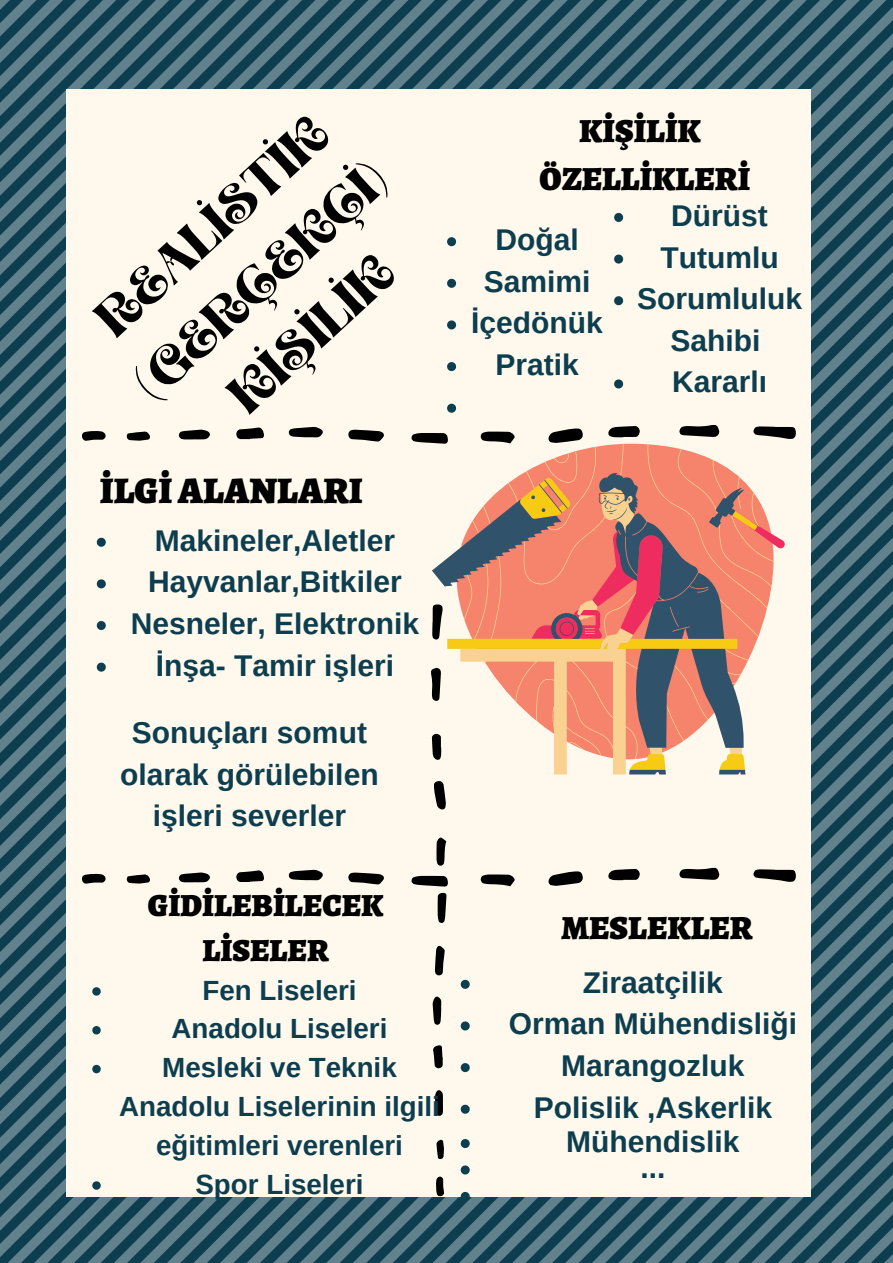
<style>
.page{position:relative;width:893px;height:1263px;background:#fff}
.page>*{position:absolute;margin:0;border:0;box-sizing:border-box;transform-origin:0 0}
.t1{font:600 52.5px/73.1px "Aprila";color:#000}
.t2{font:900 37.5px "Alegreya";color:#000}
.t3{font:900 33.75px/47.2px "Alegreya";color:#000;text-align:center}
.t4{font:900 32.25px/45px "Alegreya";color:#000;text-align:center}
.t5{font:700 30px/41.6px "Arimo";color:#0d3e4f;text-align:center}
.t6{font:700 27.75px/38.8px "Arimo";color:#0d3e4f;text-align:center}
</style>
<div class="page">
<img style="left:0;top:0;width:893px;height:1263px">
<div style="left:67px;top:89px;width:744px;height:1107px;background:#fff9ed"></div>
<svg style="left:753px;top:426px;width:43px;height:13px"></svg>
<svg style="left:548px;top:428px;width:35px;height:15px"></svg>
<svg style="left:679px;top:425px;width:41px;height:12px"></svg>
<svg style="left:411px;top:433px;width:37px;height:11px"></svg>
<svg style="left:348px;top:430px;width:36px;height:12px"></svg>
<svg style="left:480px;top:431px;width:35px;height:12px"></svg>
<svg style="left:608px;top:426px;width:32px;height:11px"></svg>
<svg style="left:289px;top:427px;width:34px;height:10px"></svg>
<svg style="left:236px;top:427px;width:28px;height:12px"></svg>
<svg style="left:179px;top:429px;width:31px;height:10px"></svg>
<svg style="left:82px;top:431px;width:24px;height:10px"></svg>
<svg style="left:127px;top:431px;width:23px;height:10px"></svg>
<svg style="left:753px;top:869px;width:43px;height:13px"></svg>
<svg style="left:548px;top:871px;width:35px;height:15px"></svg>
<svg style="left:679px;top:868px;width:41px;height:12px"></svg>
<svg style="left:411px;top:876px;width:37px;height:11px"></svg>
<svg style="left:348px;top:872px;width:36px;height:12px"></svg>
<svg style="left:480px;top:874px;width:35px;height:12px"></svg>
<svg style="left:608px;top:869px;width:32px;height:11px"></svg>
<svg style="left:289px;top:869px;width:34px;height:11px"></svg>
<svg style="left:236px;top:870px;width:28px;height:12px"></svg>
<svg style="left:179px;top:872px;width:31px;height:10px"></svg>
<svg style="left:82px;top:873px;width:24px;height:11px"></svg>
<svg style="left:127px;top:874px;width:23px;height:9px"></svg>
<svg style="left:434px;top:781px;width:12px;height:29px"></svg>
<svg style="left:431px;top:669px;width:1px;height:26px"></svg>
<svg style="left:437px;top:893px;width:9px;height:30px"></svg>
<svg style="left:435px;top:945px;width:10px;height:30px"></svg>
<svg style="left:436px;top:837px;width:10px;height:29px"></svg>
<svg style="left:432px;top:996px;width:9px;height:29px"></svg>
<svg style="left:433px;top:1045px;width:10px;height:23px"></svg>
<svg style="left:435px;top:1090px;width:8px;height:26px"></svg>
<svg style="left:436px;top:1176px;width:8px;height:20px"></svg>
<svg style="left:436px;top:1139px;width:8px;height:20px"></svg>
<svg style="left:524px;top:444px;width:244px;height:330px"></svg>
<svg style="left:757px;top:521px;width:27px;height:119px"></svg>
<svg style="left:745px;top:477px;width:12px;height:295px"></svg>
<svg style="left:432px;top:473px;width:313px;height:301px"></svg>
<svg style="left:447px;top:237px;width:9px;height:9px"></svg>
<svg style="left:447px;top:279px;width:9px;height:9px"></svg>
<svg style="left:447px;top:320px;width:9px;height:9px"></svg>
<svg style="left:447px;top:362px;width:9px;height:9px"></svg>
<svg style="left:447px;top:404px;width:9px;height:9px"></svg>
<svg style="left:614px;top:213px;width:9px;height:9px"></svg>
<svg style="left:614px;top:255px;width:9px;height:9px"></svg>
<svg style="left:614px;top:296px;width:9px;height:9px"></svg>
<svg style="left:614px;top:379px;width:9px;height:9px"></svg>
<svg style="left:97px;top:538px;width:9px;height:9px"></svg>
<svg style="left:97px;top:579px;width:9px;height:9px"></svg>
<svg style="left:97px;top:621px;width:9px;height:9px"></svg>
<svg style="left:97px;top:663px;width:9px;height:9px"></svg>
<svg style="left:92px;top:987px;width:9px;height:9px"></svg>
<svg style="left:92px;top:1026px;width:9px;height:8px"></svg>
<svg style="left:92px;top:1065px;width:9px;height:8px"></svg>
<svg style="left:92px;top:1181px;width:9px;height:9px"></svg>
<svg style="left:461px;top:980px;width:9px;height:9px"></svg>
<svg style="left:461px;top:1021px;width:9px;height:9px"></svg>
<svg style="left:461px;top:1063px;width:9px;height:9px"></svg>
<svg style="left:461px;top:1105px;width:9px;height:9px"></svg>
<svg style="left:461px;top:1139px;width:9px;height:9px"></svg>
<svg style="left:461px;top:1165px;width:9px;height:9px"></svg>
<svg style="left:461px;top:1192px;width:9px;height:9px"></svg>
<p class="t1" style="left:71px;top:314px;width:326px;rotate:-43deg">REALİSTİK (GERÇEKÇİ)</p>
<p class="t1" style="left:215px;top:380px;width:205px;rotate:-43deg">KİŞİLİK</p>
<p class="t2" style="left:100px;top:465px;width:264px">İLGİALANLARI</p>
<p class="t5" style="left:155px;top:519px;width:242px">Makineler,Aletler</p>
<p class="t5" style="left:148px;top:561px;width:255px">Hayvanlar,Bitkiler</p>
<p class="t5" style="left:131px;top:603px;width:290px">Nesneler, Elektronik</p>
<p class="t5" style="left:156px;top:644px;width:240px">İnşa- Tamir işleri</p>
<p class="t5" style="left:120px;top:712px;width:260px">Sonuçları somut olarak görülebilen işleri severler</p>
<p class="t4" style="left:148px;top:882px;width:237px">GİDİLEBİLECEK<br>LİSELER</p>
<p class="t6" style="left:202px;top:970px;width:156px">Fen Liseleri</p>
<p class="t6" style="left:172px;top:1009px;width:217px">Anadolu Liseleri</p>
<p class="t6" style="left:119px;top:1048px;width:322px">Mesleki ve Teknik<br>Anadolu Liselerinin ilgili eğitimleri verenleri</p>
<p class="t6" style="left:195px;top:1164px;width:170px">Spor Liseleri</p>
<p class="t3" style="left:539px;top:107px;width:212px">KİŞİLİK<br>ÖZELLİKLERİ</p>
<p class="t5" style="left:495px;top:219px;width:85px">Doğal</p>
<p class="t5" style="left:484px;top:260px;width:108px">Samimi</p>
<p class="t5" style="left:471px;top:302px;width:133px">İçedönük</p>
<p class="t5" style="left:495px;top:344px;width:85px">Pratik</p>
<p class="t5" style="left:671px;top:195px;width:98px">Dürüst</p>
<p class="t5" style="left:660px;top:236px;width:120px">Tutumlu</p>
<p class="t5" style="left:637px;top:278px;width:166px">Sorumluluk<br>Sahibi</p>
<p class="t5" style="left:672px;top:361px;width:97px">Kararlı</p>
<p class="t3" style="left:561px;top:904px;width:193px">MESLEKLER</p>
<p class="t5" style="left:583px;top:961px;width:142px">Ziraatçilik</p>
<p class="t5" style="left:509px;top:1003px;width:290px">Orman Mühendisliği</p>
<p class="t5" style="left:561px;top:1045px;width:185px">Marangozluk</p>
<p class="t5" style="left:533px;top:1086px;width:240px">Polislik ,Askerlik</p>
<p class="t5" style="left:566px;top:1121px;width:175px">Mühendislik</p>
<p class="t5" style="left:640px;top:1147px;width:26px">...</p>
</div>
